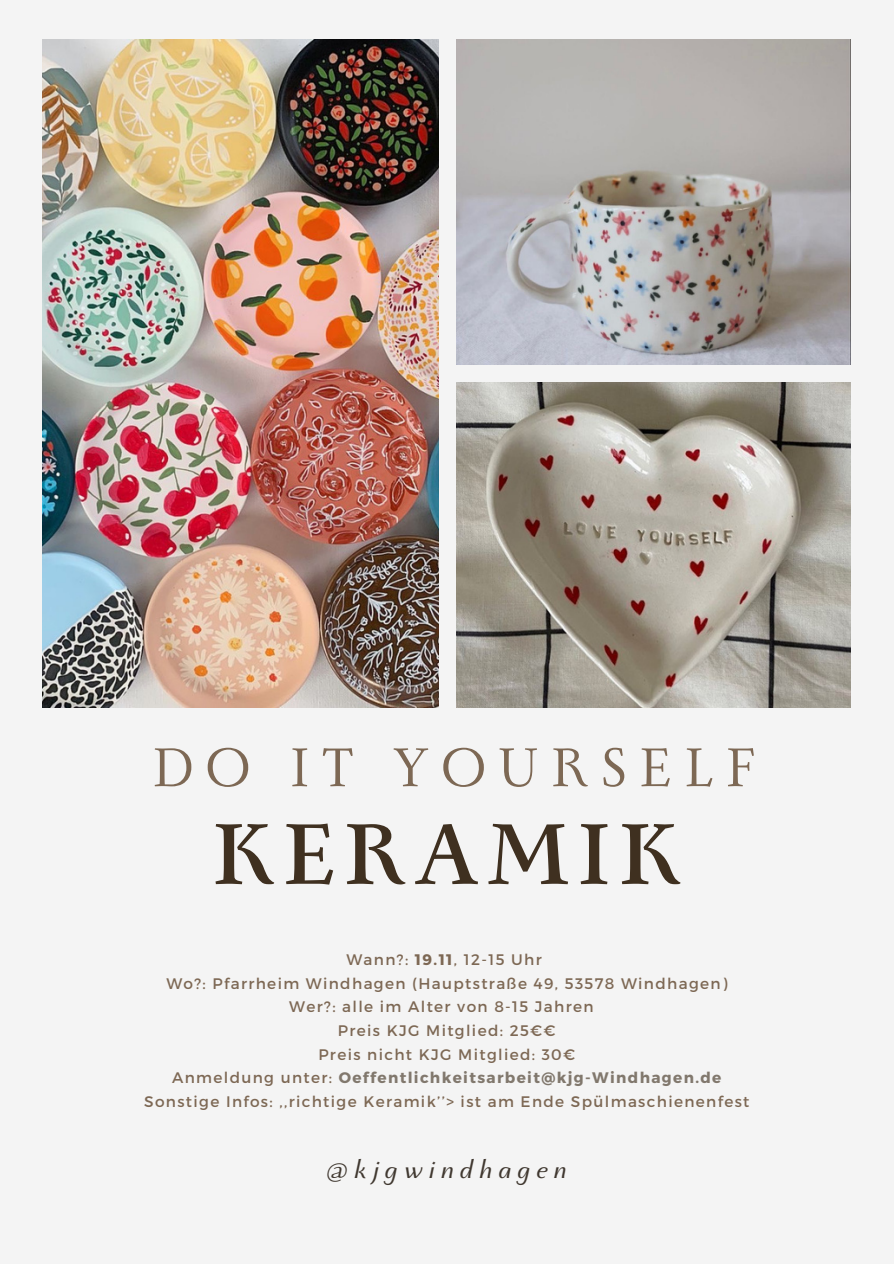
<style>
.page{position:relative;width:894px;height:1264px;background:#fff}
.page>*{position:absolute;margin:0;border:0;box-sizing:border-box;transform-origin:0 0}
.t1{font:700 95.4px "Monterchi Serif";letter-spacing:.085em;color:#3f3020}
.t2{font:60.45px "Monterchi Serif";letter-spacing:.21em;color:#7d6854}
.t3{font:italic 29.1px "Monterchi";letter-spacing:.205em;color:#403830}
.t4{font:15.3px "Montserrat";letter-spacing:.09em;color:#7d6854}
.t5{font:700 15.3px "Montserrat";letter-spacing:.09em;color:#81786d}
.s1{font-weight:700}
.s2{font-weight:400;color:#7d6854}
</style>
<div class="page">
<div style="left:0;top:0;width:893px;height:1263px;background:#f4f4f4"></div>
<img style="left:43px;top:39px;width:395px;height:668px">
<img style="left:456px;top:382px;width:394px;height:325px">
<img style="left:456px;top:39px;width:394px;height:325px">
<p class="t2" style="left:152px;top:737px;width:604px">DO IT YOURSELF</p>
<p class="t1" style="left:212px;top:807px;width:470px">KERAMIK</p>
<p class="t4" style="left:346px;top:949px;width:197px">Wann?: <span class="s1">19.11</span>, 12-15 Uhr</p>
<p class="t4" style="left:166px;top:973px;width:562px">Wo?: Pfarrheim Windhagen (Hauptstraße 49, 53578 Windhagen)</p>
<p class="t4" style="left:289px;top:996px;width:306px">Wer?: alle im Alter von 8-15 Jahren</p>
<p class="t4" style="left:338px;top:1020px;width:219px">Preis KJG Mitglied: 25€€</p>
<p class="t4" style="left:318px;top:1044px;width:258px">Preis nicht KJG Mitglied: 30€</p>
<p class="t5" style="left:172px;top:1067px;width:550px"><span class="s2">Anmeldung unter:</span> Oeffentlichkeitsarbeit@kjg-Windhagen.de</p>
<p class="t4" style="left:144px;top:1091px;width:606px">Sonstige Infos: ,,richtige Keramik’’&gt; ist am Ende Spülmaschienenfest</p>
<p class="t3" style="left:326px;top:1154px;width:242px">@kjgwindhagen</p>
</div>
